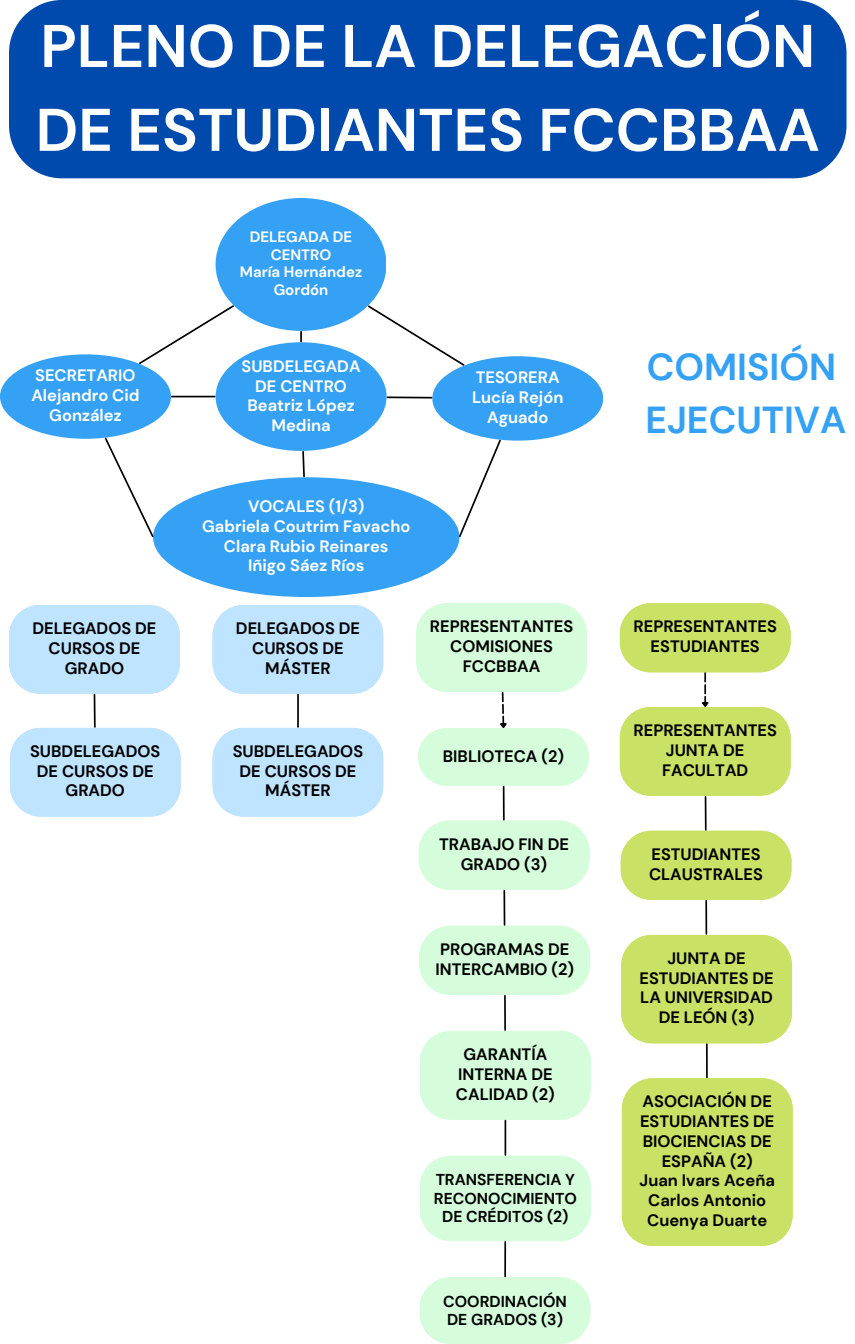
<style>
.page{position:relative;width:855px;height:1344px;background:#fff}
.page>*{position:absolute;margin:0;border:0;box-sizing:border-box;transform-origin:0 0}
.t1{font:700 60px/83.8px "DM Sans";color:#fff}
.t2{font:700 37.5px/52.3px "DM Sans";color:#35a1f4}
.t3{font:700 16.5px/19.6px "DM Sans";color:#000;text-align:center}
.t4{font:700 16.5px/19.6px "DM Sans";color:#fff;text-align:center}
.t5{font:700 15.75px/18.6px "DM Sans";color:#000;text-align:center}
.t6{font:700 15px/17.4px "DM Sans";color:#fff;text-align:center}
</style>
<div class="page">
<svg style="left:139px;top:305px;width:95px;height:59px"></svg>
<svg style="left:366px;top:304px;width:99px;height:63px"></svg>
<div style="left:215px;top:198px;width:171px;height:133px;background:#35a1f4;border-radius:50%"></div>
<div style="left:9px;top:0;width:837px;height:178px;background:#004aad;border-radius:53px"></div>
<div style="left:215px;top:342px;width:171px;height:109px;background:#35a1f4;border-radius:50%"></div>
<svg style="left:300px;top:332px;width:2px;height:9px"></svg>
<div style="left:0;top:354px;width:171px;height:85px;background:#35a1f4;border-radius:50%"></div>
<hr style="left:172px;top:396px;width:43px;height:1px;background:#000">
<div style="left:432px;top:356px;width:171px;height:84px;background:#35a1f4;border-radius:50%"></div>
<svg style="left:386px;top:395px;width:47px;height:4px"></svg>
<div style="left:153px;top:477px;width:306px;height:120px;background:#35a1f4;border-radius:50%"></div>
<svg style="left:301px;top:450px;width:5px;height:28px"></svg>
<svg style="left:103px;top:436px;width:52px;height:102px"></svg>
<svg style="left:457px;top:438px;width:45px;height:100px"></svg>
<div style="left:212px;top:605px;width:171px;height:88px;background:#bfe4ff"></div>
<svg style="left:212px;top:727px;width:171px;height:89px;background:#c2e5ff"></svg>
<hr style="left:297px;top:694px;width:2px;height:33px;background:#000">
<svg style="left:9px;top:605px;width:172px;height:211px"></svg>
<svg style="left:416px;top:603px;width:173px;height:182px"></svg>
<hr style="left:502px;top:786px;width:2px;height:33px;background:#000">
<svg style="left:418px;top:820px;width:172px;height:174px"></svg>
<div style="left:420px;top:1030px;width:170px;height:89px;background:#d5fddb"></div>
<hr style="left:504px;top:995px;width:2px;height:35px;background:#000">
<div style="left:420px;top:1155px;width:170px;height:85px;background:#d5fddb"></div>
<hr style="left:504px;top:1120px;width:2px;height:34px;background:#000">
<div style="left:621px;top:934px;width:171px;height:109px;background:#c9e265"></div>
<div style="left:621px;top:1078px;width:171px;height:167px;background:#c9e265"></div>
<hr style="left:706px;top:1044px;width:1px;height:33px;background:#000">
<svg style="left:419px;top:1277px;width:171px;height:66px;background:#d7fddd"></svg>
<hr style="left:504px;top:1241px;width:2px;height:35px;background:#000">
<svg style="left:619px;top:603px;width:172px;height:296px"></svg>
<hr style="left:705px;top:900px;width:2px;height:33px;background:#000">
<p class="t1" style="left:36px;top:5px;width:785px">PLENO DE LA DELEGACIÓN<br>DE ESTUDIANTES FCCBBAA</p>
<p class="t4" style="left:35px;top:366px;width:102px">SECRETARIO</p>
<p class="t4" style="left:31px;top:385px;width:110px">Alejandro Cid<br>González</p>
<h1 class="t6" style="left:250px;top:229px;width:104px">DELEGADA DE<br>CENTRO</h1>
<p class="t6" style="left:240px;top:263px;width:124px">María Hernández<br>Gordón</p>
<p class="t4" style="left:241px;top:356px;width:120px">SUBDELEGADA<br>DE CENTRO</p>
<p class="t4" style="left:247px;top:396px;width:109px">Beatriz López<br>Medina</p>
<p class="t4" style="left:475px;top:368px;width:85px">TESORERA</p>
<p class="t4" style="left:472px;top:387px;width:93px">Lucía Rejón<br>Aguado</p>
<h3 class="t2" style="left:645px;top:341px;width:203px">COMISIÓN<br>EJECUTIVA</h3>
<p class="t3" style="left:32px;top:618px;width:126px">DELEGADOS DE<br>CURSOS DE<br>GRADO</p>
<p class="t4" style="left:248px;top:496px;width:118px">VOCALES (1/3)</p>
<p class="t4" style="left:202px;top:516px;width:210px">Gabriela Coutrim Favacho</p>
<p class="t4" style="left:224px;top:536px;width:166px">Clara Rubio Reinares</p>
<h3 class="t4" style="left:248px;top:555px;width:118px">Iñigo Sáez Ríos</h3>
<h3 class="t3" style="left:236px;top:618px;width:126px">DELEGADOS DE<br>CURSOS DE<br>MÁSTER</h3>
<h3 class="t3" style="left:30px;top:741px;width:132px">SUBDELEGADOS<br>DE CURSOS DE<br>GRADO</h3>
<h3 class="t3" style="left:233px;top:741px;width:132px">SUBDELEGADOS<br>DE CURSOS DE<br>MÁSTER</h3>
<h3 class="t3" style="left:430px;top:617px;width:145px">REPRESENTANTES<br>COMISIONES<br>FCCBBAA</h3>
<h3 class="t3" style="left:633px;top:617px;width:145px">REPRESENTANTES<br>ESTUDIANTES</h3>
<h3 class="t3" style="left:443px;top:746px;width:123px">BIBLIOTECA (2)</h3>
<h3 class="t3" style="left:439px;top:834px;width:131px">TRABAJO FIN DE<br>GRADO (3)</h3>
<p class="t3" style="left:633px;top:720px;width:145px">REPRESENTANTES<br>JUNTA DE<br>FACULTAD</p>
<p class="t3" style="left:649px;top:844px;width:115px;text-align:left">ESTUDIANTES<br>CLAUSTRALES</p>
<h3 class="t3" style="left:435px;top:939px;width:140px;text-align:left">PROGRAMAS DE<br>INTERCAMBIO (2)</h3>
<h3 class="t3" style="left:456px;top:1044px;width:100px">GARANTÍA<br>INTERNA DE<br>CALIDAD (2)</h3>
<h2 class="t5" style="left:434px;top:1170px;width:144px">TRANSFERENCIA Y<br>RECONOCIMIENTO<br>DE CRÉDITOS (2)</h2>
<p class="t5" style="left:443px;top:1291px;width:125px;text-align:left">COORDINACIÓN<br>DE GRADOS (3)</p>
<h3 class="t3" style="left:639px;top:948px;width:136px">JUNTA DE<br>ESTUDIANTES DE<br>LA UNIVERSIDAD<br>DE LEÓN (3)</h3>
<h3 class="t3" style="left:640px;top:1091px;width:136px">ASOCIACIÓN DE<br>ESTUDIANTES DE<br>BIOCIENCIAS DE<br>ESPAÑA (2)</h3>
<h3 class="t3" style="left:639px;top:1170px;width:137px">Juan Ivars Aceña</h3>
<h3 class="t3" style="left:647px;top:1190px;width:122px;text-align:left">Carlos Antonio<br>Cuenya Duarte</h3>
</div>
